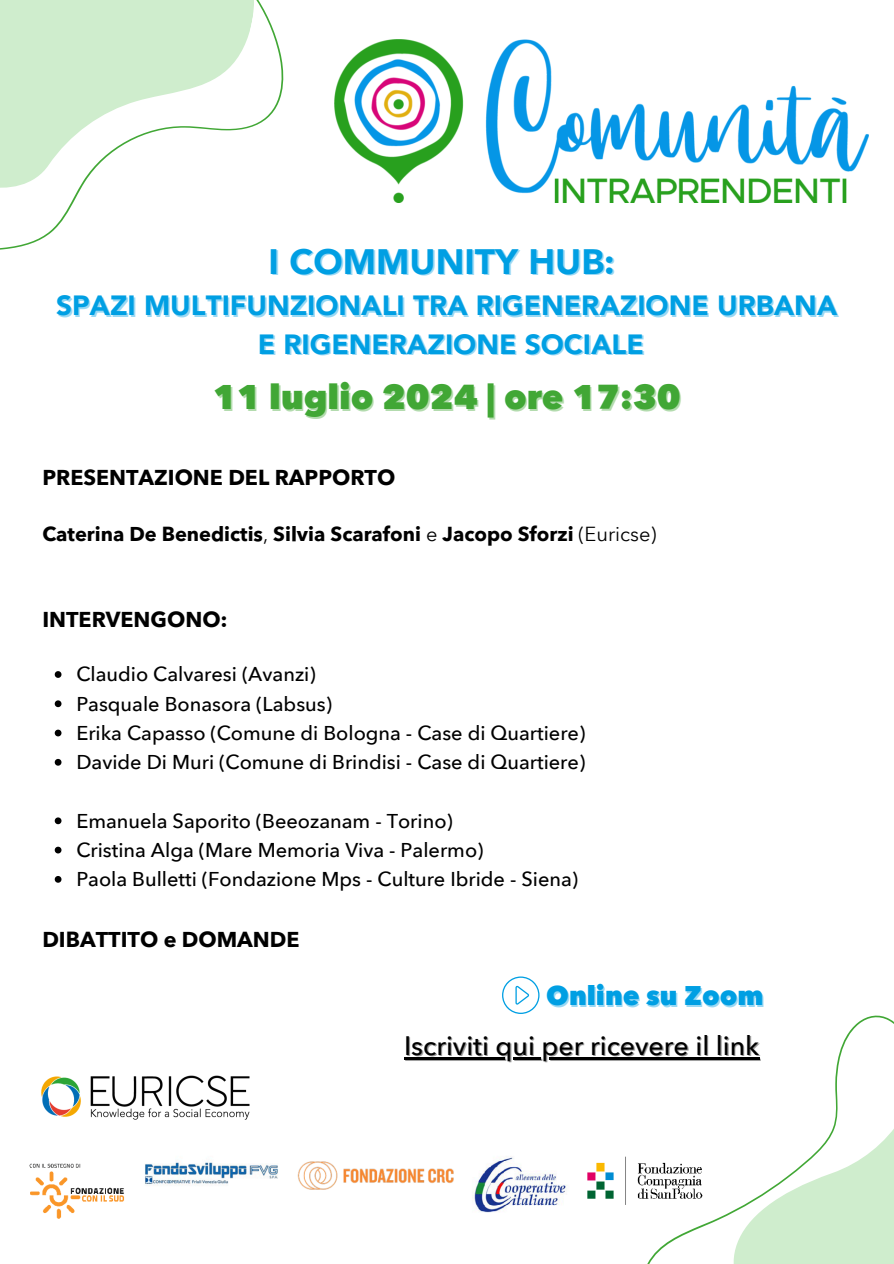
<style>
.page{position:relative;width:894px;height:1264px;background:#fff}
.page>*{position:absolute;margin:0;border:0;box-sizing:border-box;transform-origin:0 0}
.t1{font:900 35.25px "Avenir";color:#009fe3}
.t2{font:800 34.2px "Avenir Next Arabic";color:#41a735}
.t3{font:900 27.75px "Avenir";color:#009fe3}
.t4{font:500 26.7px "Avenir Next Arabic";color:#000}
.t5{font:800 26.7px "Avenir Next Arabic";color:#009fe3}
.t6{font:700 21.45px "Avenir Next Arabic";color:#000}
.t7{font:500 19.95px/29.2px "Avenir Next Arabic";color:#000}
.t8{font:700 19.95px "Avenir Next Arabic";color:#000}
.s1{font-weight:400}
</style>
<div class="page">
<img style="left:0;top:0;width:893px;height:1263px">
<hr style="left:404px;top:1057px;width:355px;height:2px;background:#000">
<h2 class="t1" style="left:268px;top:238px;width:347px">I COMMUNITY HUB:</h2>
<p class="t3" style="left:56px;top:287px;width:782px">SPAZI MULTIFUNZIONALI TRA RIGENERAZIONE URBANA</p>
<p class="t3" style="left:258px;top:326px;width:387px">E RIGENERAZIONE SOCIALE</p>
<p class="t2" style="left:213px;top:377px;width:469px">11 luglio 2024 | ore 17:30</p>
<p class="t6" style="left:42px;top:465px;width:354px">PRESENTAZIONE DEL RAPPORTO</p>
<p class="t8" style="left:42px;top:522px;width:615px">Caterina De Benedictis<span class="s1">,</span> Silvia Scarafoni <span class="s1">e</span> Jacopo Sforzi <span class="s1">(Euricse)</span></p>
<p class="t6" style="left:42px;top:607px;width:187px">INTERVENGONO:</p>
<p class="t7" style="left:76px;top:659px;width:510px">Claudio Calvaresi (Avanzi)<br>Pasquale Bonasora (Labsus)<br>Erika Capasso (Comune di Bologna - Case di Quartiere)<br>Davide Di Muri (Comune di Brindisi - Case di Quartiere)</p>
<p class="t7" style="left:76px;top:806px;width:503px">Emanuela Saporito (Beeozanam - Torino)<br>Cristina Alga (Mare Memoria Viva - Palermo)<br>Paola Bulletti (Fondazione Mps - Culture Ibride - Siena)</p>
<p class="t6" style="left:42px;top:926px;width:259px">DIBATTITO e DOMANDE</p>
<p class="t5" style="left:546px;top:980px;width:219px">Online su Zoom</p>
<h3 class="t4" style="left:404px;top:1030px;width:356px">Iscriviti qui per ricevere il link</h3>
</div>
